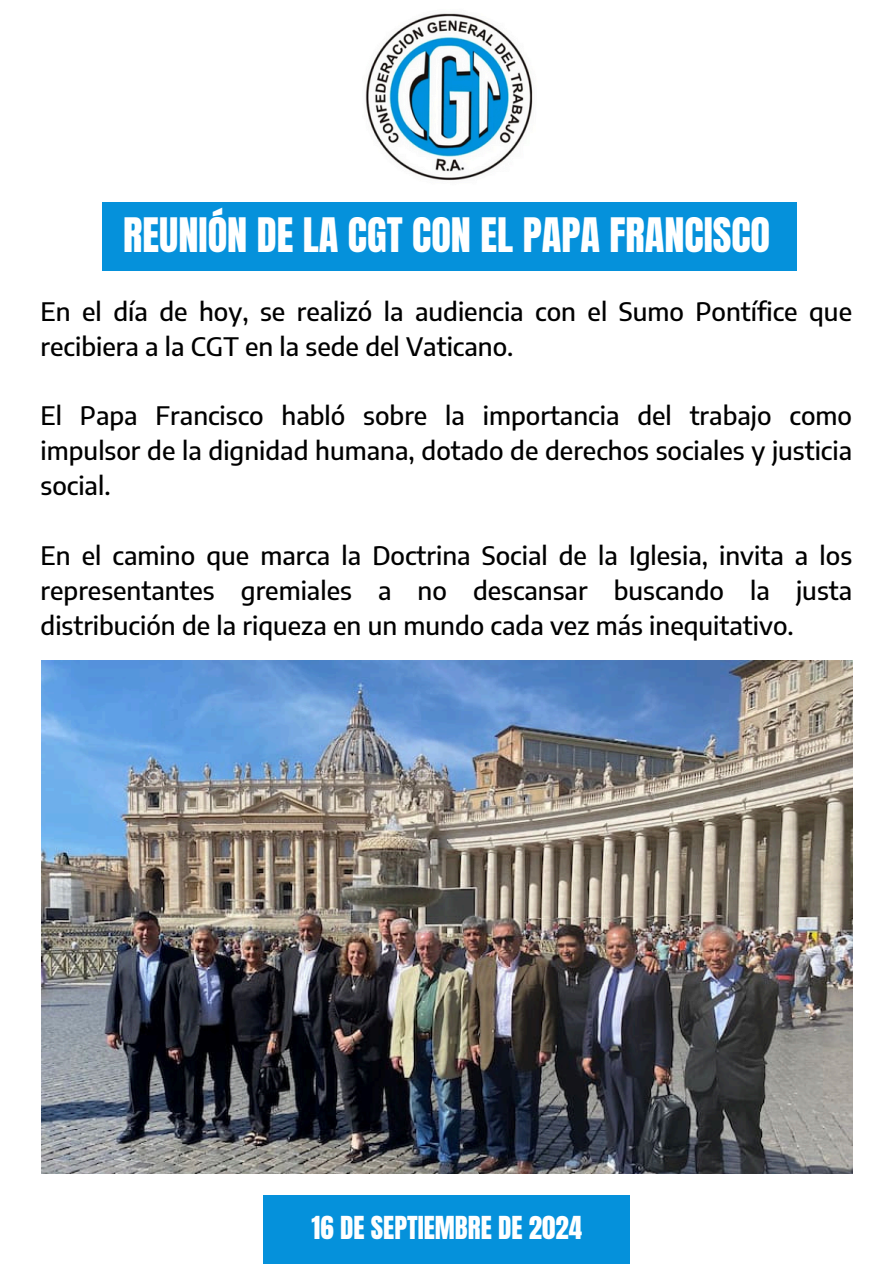
<style>
.page{position:relative;width:894px;height:1264px;background:#fff}
.page>*{position:absolute;margin:0;border:0;box-sizing:border-box;transform-origin:0 0}
.t1{font:40.35px "Anton";color:#fff}
.t2{font:26.85px "Anton";color:#fff}
.t3{font:500 25.5px/34.8px "Encode Sans";color:#000;text-align:justify}
</style>
<div class="page">
<div style="left:102px;top:202px;width:694px;height:68px;background:#0591db"></div>
<div style="left:264px;top:1195px;width:365px;height:68px;background:#0591db"></div>
<img style="left:365px;top:13px;width:168px;height:168px">
<img style="left:41px;top:660px;width:811px;height:513px">
<p class="t1" style="left:123px;top:206px;width:648px">REUNIÓN DE LA CGT CON EL PAPA FRANCISCO</p>
<p class="t3" style="left:41px;top:293px;width:812px">En el día de hoy, se realizó la audiencia con el Sumo Pontífice que recibiera a la CGT en la sede del Vaticano.</p>
<h1 class="t3" style="left:41px;top:398px;width:812px">El Papa Francisco habló sobre la importancia del trabajo como impulsor de la dignidad humana, dotado de derechos sociales y justicia social.</h1>
<p class="t3" style="left:41px;top:537px;width:812px">En el camino que marca la Doctrina Social de la Iglesia, invita a los representantes gremiales a no descansar buscando la justa distribución de la riqueza en un mundo cada vez más inequitativo.</p>
<h2 class="t2" style="left:311px;top:1208px;width:272px">16 DE SEPTIEMBRE DE 2024</h2>
</div>
